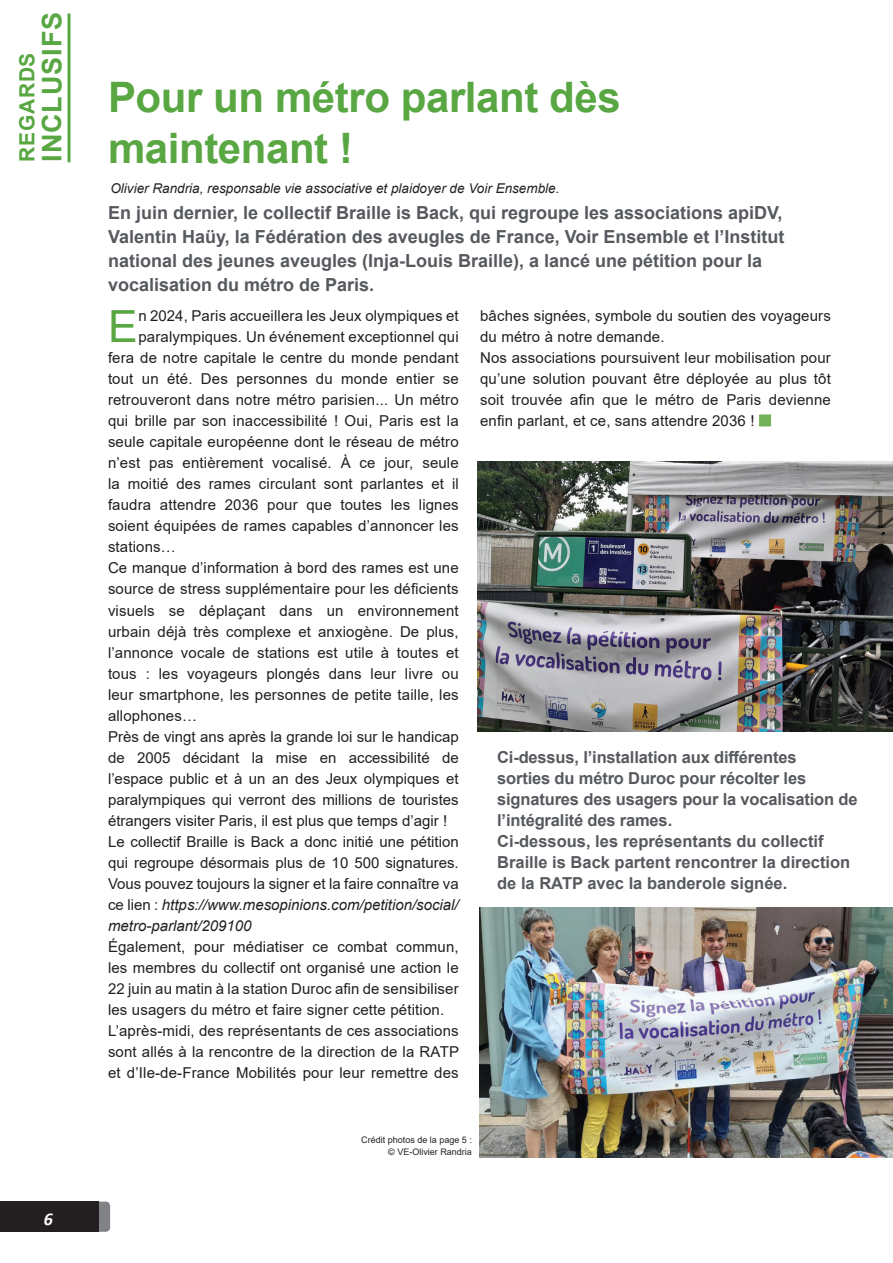
<style>
.page{position:relative;width:893px;height:1263px;background:#fff}
.page>*{position:absolute;margin:0;border:0;box-sizing:border-box;transform-origin:0 0}
.t1{font:44.4px "Arial";color:#59a743}
.t2{font:700 42px/51px "Arial";letter-spacing:-.01em;color:#59a743}
.t3{font:700 27px "Arial";letter-spacing:.035em;color:#59a743}
.t4{font:700 21px "Arial";letter-spacing:.035em;color:#59a743}
.t5{font:700 18px/24px "Arial";color:#56595e}
.t6{font:italic 700 18px "Calibri";color:#fff}
.t7{font:700 16.5px/21px "Arial";letter-spacing:-.01em;color:#56595e}
.t8{font:15px/21px "Arial";letter-spacing:.01em;color:#231f20}
.t9{font:italic 15px "Arial";color:#231f20}
.t10{font:italic 13.5px "Arial";color:#231f20}
.t11{font:9px/12px "Arial";color:#231f20;text-align:right}
.s1{font-style:normal}
</style>
<div class="page">
<div style="left:0;top:1202px;width:110px;height:30px;background:#808285;border-radius:4px"></div>
<div style="left:0;top:1201px;width:99px;height:30px;background:#231f20"></div>
<hr style="left:68px;top:14px;width:2px;height:148px;background:#59a743">
<div style="left:759px;top:414px;width:12px;height:12px;background:#74b057;border:1px solid #74b057"></div>
<img style="left:477px;top:461px;width:416px;height:270px">
<img style="left:479px;top:907px;width:414px;height:250px">
<h3 class="t3" style="left:33px;top:162px;width:152px;rotate:-90deg">inclusifs</h3>
<h3 class="t4" style="left:12px;top:162px;width:111px;rotate:-90deg">regards</h3>
<p class="t6" style="left:44px;top:1206px;width:11px">6</p>
<h2 class="t2" style="left:108px;top:72px;width:514px">Pour un métro parlant dès maintenant !</h2>
<p class="t10" style="left:110px;top:179px;width:450px">Olivier Randria, responsable vie associative et plaidoyer de Voir Ensemble.</p>
<p class="t5" style="left:108px;top:201px;width:678px">En juin dernier, le collectif Braille is Back, qui regroupe les associations apiDV, Valentin Haüy, la Fédération des aveugles de France, Voir Ensemble et l’Institut national des jeunes aveugles (Inja-Louis Braille), a lancé une pétition pour la vocalisation du métro de Paris.</p>
<h1 class="t1" style="left:108px;top:296px;width:31px">E</h1>
<p class="t8" style="left:138px;top:306px;width:322px">n 2024, Paris accueillera les Jeux olympiques et</p>
<p class="t8" style="left:480px;top:306px;width:352px">bâches signées, symbole du soutien des voyageurs du métro à notre demande.<br>Nos associations poursuivent leur mobilisation pour qu’une solution pouvant être déployée au plus tôt soit trouvée afin que le métro de Paris devienne enfin parlant, et ce, sans attendre 2036 !</p>
<p class="t8" style="left:138px;top:327px;width:322px">paralympiques. Un événement exceptionnel qui</p>
<p class="t8" style="left:108px;top:348px;width:352px">fera de notre capitale le centre du monde pendant</p>
<p class="t8" style="left:108px;top:369px;width:352px">tout un été. Des personnes du monde entier se</p>
<p class="t8" style="left:108px;top:390px;width:352px">retrouveront dans notre métro parisien... Un métro</p>
<p class="t8" style="left:108px;top:411px;width:352px">qui brille par son inaccessibilité ! Oui, Paris est la</p>
<p class="t8" style="left:108px;top:432px;width:352px">seule capitale européenne dont le réseau de métro</p>
<p class="t8" style="left:108px;top:453px;width:352px">n’est pas entièrement vocalisé. À ce jour, seule</p>
<p class="t8" style="left:108px;top:474px;width:352px">la moitié des rames circulant sont parlantes et il</p>
<p class="t8" style="left:108px;top:495px;width:352px">faudra attendre 2036 pour que toutes les lignes</p>
<p class="t8" style="left:108px;top:516px;width:352px">soient équipées de rames capables d’annoncer les</p>
<p class="t8" style="left:108px;top:537px;width:69px">stations…</p>
<p class="t8" style="left:108px;top:558px;width:352px">Ce manque d’information à bord des rames est une</p>
<p class="t8" style="left:108px;top:579px;width:352px">source de stress supplémentaire pour les déficients</p>
<p class="t8" style="left:108px;top:600px;width:352px">visuels se déplaçant dans un environnement</p>
<p class="t8" style="left:108px;top:621px;width:352px">urbain déjà très complexe et anxiogène. De plus,</p>
<p class="t8" style="left:108px;top:642px;width:352px">l’annonce vocale de stations est utile à toutes et</p>
<p class="t8" style="left:108px;top:663px;width:352px">tous : les voyageurs plongés dans leur livre ou</p>
<p class="t8" style="left:108px;top:684px;width:352px">leur smartphone, les personnes de petite taille, les</p>
<p class="t8" style="left:108px;top:705px;width:91px">allophones…</p>
<p class="t8" style="left:108px;top:726px;width:352px">Près de vingt ans après la grande loi sur le handicap</p>
<p class="t8" style="left:108px;top:747px;width:352px">de 2005 décidant la mise en accessibilité de</p>
<p class="t8" style="left:108px;top:768px;width:352px">l’espace public et à un an des Jeux olympiques et</p>
<p class="t8" style="left:108px;top:789px;width:352px">paralympiques qui verront des millions de touristes</p>
<p class="t8" style="left:108px;top:810px;width:341px">étrangers visiter Paris, il est plus que temps d’agir !</p>
<p class="t8" style="left:108px;top:831px;width:352px">Le collectif Braille is Back a donc initié une pétition</p>
<p class="t8" style="left:108px;top:852px;width:352px">qui regroupe désormais plus de 10 500 signatures.</p>
<p class="t8" style="left:108px;top:873px;width:352px">Vous pouvez toujours la signer et la faire connaître va</p>
<p class="t9" style="left:108px;top:894px;width:352px"><span class="s1">ce lien :</span> https://www.mesopinions.com/petition/social/</p>
<p class="t9" style="left:108px;top:915px;width:145px">metro-parlant/209100</p>
<p class="t8" style="left:108px;top:936px;width:353px">Également, pour médiatiser ce combat commun, les membres du collectif ont organisé une action le 22 juin au matin à la station Duroc afin de sensibiliser les usagers du métro et faire signer cette pétition.<br>L’après-midi, des représentants de ces associations sont allés à la rencontre de la direction de la RATP et d’Ile-de-France Mobilités pour leur remettre des</p>
<p class="t7" style="left:497px;top:747px;width:362px">Ci-dessus, l’installation aux différentes<br>sorties du métro Duroc pour récolter les signatures des usagers pour la vocalisation de l’intégralité des rames.<br>Ci-dessous, les représentants du collectif Braille is Back partent rencontrer la direction de la RATP avec la banderole signée.</p>
<p class="t11" style="left:361px;top:1134px;width:112px">Crédit photos de la page 5 : © VE-Olivier Randria</p>
</div>
